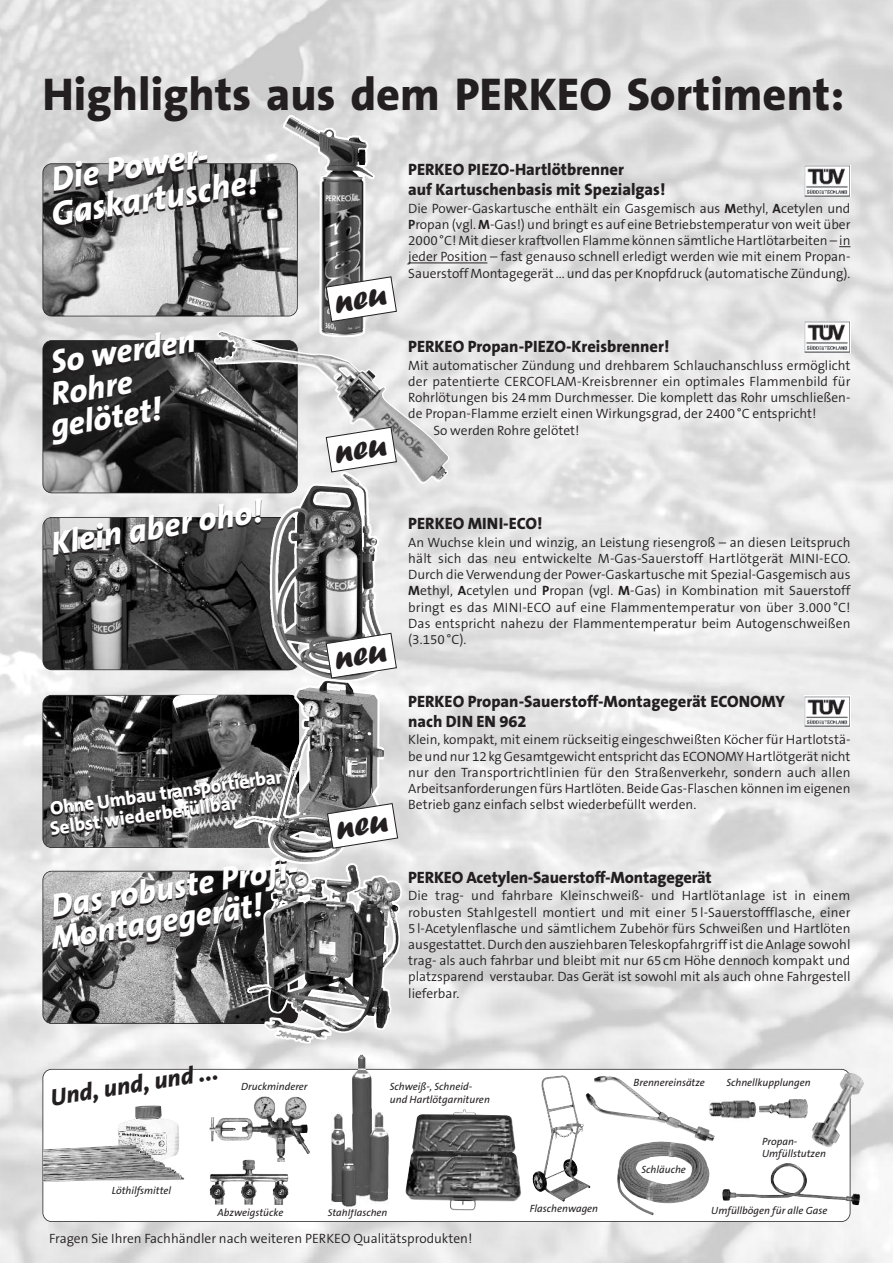
<style>
.page{position:relative;width:893px;height:1263px;background:#fff}
.page>*{position:absolute;margin:0;border:0;box-sizing:border-box;transform-origin:0 0}
.t1{font:800 46.35px "The Sans B8";color:#231f20}
.t2{font:italic 800 34.5px/34.5px "The Sans B8";color:#fff}
.t3{font:italic 800 33px/31.5px "The Sans B8";color:#fff}
.t4{font:italic 800 24px "The Sans B8";color:#231f20}
.t5{font:800 19.2px/19.5px "The Sans B8";color:#fff}
.t6{font:800 16.5px/19.8px "The Sans B8";color:#231f20}
.t7{font:300 13.5px/16.2px "The Sans B4";color:#231f20;text-align:justify}
.t8{font:italic 10.5px/12.6px "The Sans B5 Plain";color:#231f20}
.s1{font-family:"The Sans B7";font-weight:700}
</style>
<div class="page">
<img style="left:0;top:0;width:893px;height:1263px">
<div style="left:43px;top:1069px;width:807px;height:152px;background:#fff;border-radius:9px"></div>
<div style="left:43px;top:1069px;width:807px;height:153px;border:2px solid #231f20;border-radius:9px"></div>
<img style="left:118px;top:1105px;width:61px;height:39px">
<img style="left:617px;top:1141px;width:92px;height:74px">
<img style="left:811px;top:1072px;width:53px;height:75px">
<img style="left:759px;top:1099px;width:48px;height:19px">
<img style="left:715px;top:1100px;width:42px;height:19px">
<img style="left:210px;top:1166px;width:36px;height:24px">
<img style="left:210px;top:1113px;width:58px;height:15px">
<img style="left:405px;top:1109px;width:116px;height:101px">
<img style="left:43px;top:1144px;width:141px;height:38px">
<img style="left:532px;top:1075px;width:58px;height:127px">
<img style="left:326px;top:1055px;width:69px;height:152px">
<img style="left:722px;top:1162px;width:139px;height:43px">
<img style="left:585px;top:1076px;width:130px;height:65px">
<img style="left:43px;top:164px;width:254px;height:152px;border-radius:9px">
<div style="left:43px;top:163px;width:255px;height:153px;border:2px solid #231f20;border-radius:9px"></div>
<hr style="left:408px;top:262px;width:79px;height:1px;background:#231f20">
<img style="left:43px;top:341px;width:254px;height:152px;border-radius:9px">
<div style="left:43px;top:340px;width:255px;height:153px;border:2px solid #231f20;border-radius:9px"></div>
<svg style="left:164px;top:871px;width:134px;height:153px"></svg>
<svg style="left:804px;top:321px;width:46px;height:32px"></svg>
<img style="left:805px;top:322px;width:45px;height:30px">
<svg style="left:804px;top:165px;width:46px;height:32px"></svg>
<img style="left:805px;top:166px;width:45px;height:30px">
<img style="left:43px;top:871px;width:234px;height:152px">
<div style="left:43px;top:871px;width:255px;height:153px;border:2px solid #231f20;border-radius:9px"></div>
<img style="left:283px;top:115px;width:92px;height:215px">
<img style="left:215px;top:331px;width:234px;height:152px">
<img style="left:247px;top:863px;width:103px;height:127px">
<img style="left:249px;top:871px;width:77px;height:119px">
<img style="left:43px;top:517px;width:254px;height:153px;border-radius:9px">
<div style="left:43px;top:517px;width:255px;height:153px;border:2px solid #231f20;border-radius:9px"></div>
<img style="left:285px;top:116px;width:88px;height:220px">
<img style="left:270px;top:483px;width:117px;height:199px">
<img style="left:301px;top:473px;width:84px;height:177px">
<img style="left:43px;top:695px;width:118px;height:153px">
<div style="left:43px;top:695px;width:255px;height:153px;border:2px solid #231f20;border-radius:9px"></div>
<img style="left:161px;top:695px;width:13px;height:153px">
<div style="left:161px;top:695px;width:137px;height:153px;border:2px solid #231f20;border-radius:9px"></div>
<svg style="left:804px;top:696px;width:1px;height:31px"></svg>
<img style="left:805px;top:696px;width:45px;height:31px">
<img style="left:172px;top:695px;width:127px;height:153px;border-radius:9px">
<img style="left:233px;top:685px;width:2px;height:139px">
<img style="left:235px;top:681px;width:149px;height:181px">
<svg style="left:325px;top:276px;width:72px;height:46px"></svg>
<svg style="left:325px;top:426px;width:72px;height:47px"></svg>
<svg style="left:325px;top:632px;width:72px;height:47px"></svg>
<svg style="left:327px;top:803px;width:71px;height:46px"></svg>
<h1 class="t1" style="left:43px;top:70px;width:803px">Highlights aus dem PERKEO Sortiment:</h1>
<h2 class="t2" style="left:43px;top:164px;width:210px;rotate:-9deg">Die Power-<br>Gaskartusche!</h2>
<p class="t6" style="left:408px;top:160px;width:259px">PERKEO PIEZO-Hartlötbrenner<br>auf Kartuschenbasis mit Spezialgas!</p>
<p class="t7" style="left:408px;top:201px;width:444px">Die Power-Gaskartusche enthält ein Gasgemisch aus <span class="s1">M</span>ethyl, <span class="s1">A</span>cetylen und <span class="s1">P</span>ropan (vgl. <span class="s1">M</span>-Gas!) und bringt es auf eine Betriebstemperatur von weit über 2000°C! Mit dieser kraftvollen Flamme können sämtliche Hartlötarbeiten – in jeder Position – fast genauso schnell erledigt werden wie mit einem Propan-Sauerstoff Montagegerät ... und das per Knopfdruck (automatische Zündung).</p>
<h3 class="t3" style="left:39px;top:349px;width:157px;text-indent:10px;rotate:-9deg">So werden<br>Rohre gelötet!</h3>
<p class="t6" style="left:408px;top:337px;width:263px">PERKEO Propan-PIEZO-Kreisbrenner!</p>
<p class="t7" style="left:408px;top:358px;width:444px">Mit automatischer Zündung und drehbarem Schlauchanschluss ermöglicht</p>
<p class="t7" style="left:408px;top:374px;width:444px">der patentierte CERCOFLAM-Kreisbrenner ein optimales Flammenbild für</p>
<p class="t7" style="left:408px;top:390px;width:444px">Rohrlötungen bis 24mm Durchmesser. Die komplett das Rohr umschließen-</p>
<p class="t7" style="left:408px;top:406px;width:410px">de Propan-Flamme erzielt einen Wirkungsgrad, der 2400°C entspricht!</p>
<p class="t7" style="left:433px;top:422px;width:148px">So werden Rohre gelötet!</p>
<h3 class="t3" style="left:49px;top:529px;width:215px;rotate:-9deg">Klein aber oho!</h3>
<h3 class="t5" style="left:46px;top:800px;width:238px;rotate:-8deg">Ohne Umbau transportierbar<br>Selbst wiederbefüllbar</h3>
<h3 class="t3" style="left:44px;top:892px;width:256px;rotate:-9deg">Das robuste Profi-<br>Montagegerät!</h3>
<p class="t6" style="left:408px;top:514px;width:136px">PERKEO MINI-ECO!</p>
<p class="t7" style="left:408px;top:534px;width:444px">An Wuchse klein und winzig, an Leistung riesengroß – an diesen Leitspruch hält sich das neu entwickelte M-Gas-Sauerstoff Hartlötgerät MINI-ECO.<br>Durch die Verwendung der Power-Gaskartusche mit Spezial-Gasgemisch aus <span class="s1">M</span>ethyl, <span class="s1">A</span>cetylen und <span class="s1">P</span>ropan (vgl. <span class="s1">M</span>-Gas) in Kombination mit Sauerstoff bringt es das MINI-ECO auf eine Flammentemperatur von über 3.000°C!<br>Das entspricht nahezu der Flammentemperatur beim Autogenschweißen (3.150°C).</p>
<p class="t6" style="left:408px;top:692px;width:378px">PERKEO Propan-Sauerstoff-Montagegerät ECONOMY nach DIN EN 962</p>
<p class="t7" style="left:408px;top:732px;width:444px">Klein, kompakt, mit einem rückseitig eingeschweißten Köcher für Hartlotstä&shy;be und nur 12kgGesamtgewicht entspricht das ECONOMY Hartlötgerät nicht nur den Transportrichtlinien für den Straßenverkehr, sondern auch allen Arbeitsanforderungen fürs Hartlöten. BeideGas-Flaschen können im eigenen Betrieb ganz einfach selbst wiederbefüllt werden.</p>
<p class="t6" style="left:408px;top:868px;width:305px">PERKEO Acetylen-Sauerstoff-Montagegerät</p>
<p class="t7" style="left:408px;top:888px;width:444px">Die trag- und fahrbare Kleinschweiß- und Hartlötanlage ist in einem robusten Stahlgestell montiert und mit einer 5l-Sauerstoffflasche, einer 5l-Acetylenflasche und sämtlichem Zubehör fürs Schweißen und Hartlöten ausgestattet.Durch den ausziehbarenTeleskopfahrgriffist dieAnlage sowohl trag- als auch fahrbar und bleibt mit nur 65cm Höhe dennoch kompakt und platzsparend verstaubar. Das Gerät ist sowohl mit als auch ohne Fahrgestell lieferbar.</p>
<h3 class="t4" style="left:49px;top:1085px;width:171px;rotate:-9deg">Und, und, und ...</h3>
<p class="t8" style="left:241px;top:1081px;width:68px">Druckminderer</p>
<p class="t8" style="left:390px;top:1081px;width:102px">Schweiß-, Schneid&shy;und Hartlötgarnituren</p>
<p class="t8" style="left:112px;top:1184px;width:61px">Löthilfsmittel</p>
<p class="t8" style="left:218px;top:1206px;width:67px">Abzweigstücke</p>
<p class="t8" style="left:328px;top:1206px;width:61px">Stahlflaschen</p>
<p class="t8" style="left:530px;top:1202px;width:70px">Flaschenwagen</p>
<p class="t7" style="left:49px;top:1231px;width:425px">Fragen Sie Ihren Fachhändler nach weiteren PERKEO Qualitätsprodukten!</p>
<p class="t8" style="left:634px;top:1076px;width:73px">Brennereinsätze</p>
<p class="t8" style="left:726px;top:1076px;width:86px">Schnellkupplungen</p>
<p class="t8" style="left:641px;top:1163px;width:46px">Schläuche</p>
<p class="t8" style="left:762px;top:1135px;width:65px">Propan-<br>Umfüllstutzen</p>
<p class="t8" style="left:711px;top:1204px;width:118px">Umfüllbögen für alle Gase</p>
</div>
